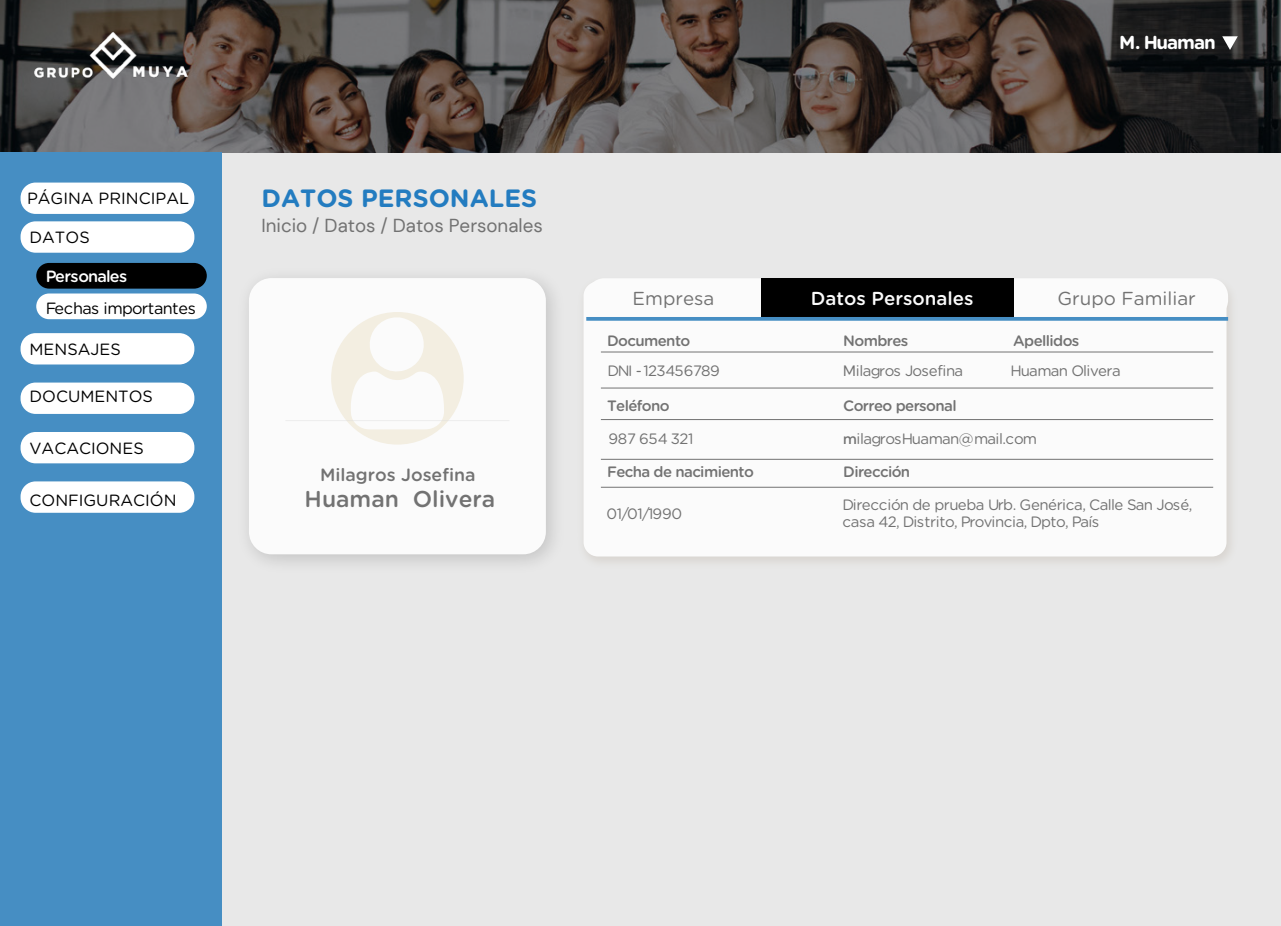
<style>
.page{position:relative;width:1281px;height:926px;background:#fff}
.page>*{position:absolute;margin:0;border:0;box-sizing:border-box;transform-origin:0 0}
.t1{font:700 25px "Gotham Rounded";color:#237cc0}
.t2{font:500 22.88px "Gotham Rounded";color:#727272}
.t3{font:18.75px "DM Sans";color:#727272}
.t4{font:18.75px "Gotham Rounded";color:#727272}
.t5{font:500 18.75px "Gotham Rounded";color:#fbfbfb}
.t6{font:700 18.75px "Gotham Rounded";letter-spacing:-.05em;color:#fff}
.t7{font:500 17.75px "Gotham Rounded";color:#727272}
.t8{font:16.25px "Gotham Rounded";color:#000}
.t9{font:16.25px "Gotham Rounded";letter-spacing:-.04em;color:#000}
.t10{font:500 16.25px "Gotham Rounded";letter-spacing:-.05em;color:#fff}
.t11{font:15px/17.9px "Gotham Rounded";letter-spacing:-.04em;color:#727272}
.t12{font:500 15px "Gotham Rounded";letter-spacing:-.04em;color:#727272}
.t13{font:15px "Gotham Rounded";letter-spacing:-.02em;color:#727272}
.s1{font-family:"DM Sans"}
.s2{font-family:"DM Sans";font-weight:500}
</style>
<div class="page">
<div style="left:0;top:0;width:1281px;height:925px;background:#e8e8e8"></div>
<svg style="left:0;top:0;width:1280px;height:153px;background:#4a433f"></svg>
<div style="left:0;top:153px;width:222px;height:772px;background:#468ec3"></div>
<div style="left:21px;top:182px;width:173px;height:32px;background:#fff;border-radius:15px"></div>
<div style="left:21px;top:221px;width:173px;height:32px;background:#fff;border-radius:15px"></div>
<div style="left:21px;top:333px;width:173px;height:31px;background:#fff;border-radius:15px"></div>
<div style="left:21px;top:382px;width:173px;height:32px;background:#fff;border-radius:15px"></div>
<div style="left:21px;top:432px;width:173px;height:31px;background:#fff;border-radius:15px"></div>
<div style="left:21px;top:481px;width:173px;height:31px;background:#fff;border-radius:15px"></div>
<div style="left:36px;top:263px;width:171px;height:25px;background:#000;border-radius:13px"></div>
<div style="left:36px;top:293px;width:171px;height:26px;background:#fff;border-radius:13px"></div>
<div style="left:249px;top:278px;width:297px;height:276px;background:#fbfbfb;border-radius:23px"></div>
<img style="left:0;top:0;width:221px;height:133px">
<img style="left:585px;top:292px;width:646px;height:270px">
<div style="left:583px;top:281px;width:643px;height:275px;background:#fbfbfb;border-radius:14px"></div>
<div style="left:331px;top:312px;width:133px;height:132px;background:#f3eee1;border-radius:50%"></div>
<svg style="left:350px;top:317px;width:94px;height:112px"></svg>
<hr style="left:285px;top:420px;width:224px;height:1px;background:#d9d9d9">
<svg style="left:1014px;top:278px;width:214px;height:39px"></svg>
<svg style="left:586px;top:278px;width:175px;height:9px"></svg>
<div style="left:761px;top:278px;width:253px;height:40px;background:#000"></div>
<svg style="left:1222px;top:36px;width:15px;height:14px"></svg>
<svg style="left:586px;top:317px;width:642px;height:4px;background:#5195c6"></svg>
<p class="t8" style="left:27px;top:187px;width:164px">PÁGINA PRINCIPAL</p>
<p class="t8" style="left:30px;top:225px;width:62px">DATOS</p>
<p class="t10" style="left:46px;top:264px;width:83px">Personales</p>
<p class="t9" style="left:46px;top:296px;width:151px">Fechas importantes</p>
<p class="t8" style="left:30px;top:338px;width:93px">MENSAJES</p>
<p class="t8" style="left:30px;top:384px;width:125px">DOCUMENTOS</p>
<p class="t8" style="left:30px;top:436px;width:116px">VACACIONES</p>
<p class="t8" style="left:30px;top:489px;width:148px">CONFIGURACIÓN</p>
<h1 class="t1" style="left:261px;top:179px;width:277px">DATOS PERSONALES</h1>
<p class="t3" style="left:261px;top:214px;width:283px">Inicio / Datos / Datos Personales</p>
<p class="t7" style="left:320px;top:461px;width:157px">Milagros Josefina</p>
<h2 class="t2" style="left:305px;top:482px;width:192px">Huaman Olivera</h2>
<p class="t6" style="left:1119px;top:29px;width:98px">M. Huaman</p>
<p class="t4" style="left:632px;top:286px;width:83px">Empresa</p>
<p class="t5" style="left:811px;top:285px;width:164px">Datos Personales</p>
<p class="t4" style="left:1057px;top:286px;width:140px">Grupo Familiar</p>
<p class="t12" style="left:607px;top:329px;width:85px">Documento</p>
<p class="t12" style="left:843px;top:329px;width:67px">Nombres</p>
<p class="t12" style="left:1013px;top:329px;width:68px">Apellidos</p>
<p class="t11" style="left:607px;top:361px;width:114px">DNI - 123456789</p>
<p class="t11" style="left:843px;top:361px;width:122px"><span class="s1">M</span>ilagros Josefina</p>
<p class="t11" style="left:1010px;top:361px;width:112px">Huaman Olivera</p>
<p class="t12" style="left:607px;top:394px;width:64px">Teléfono</p>
<p class="t12" style="left:843px;top:394px;width:115px">Correo personal</p>
<p class="t13" style="left:608px;top:429px;width:87px">987 654 321</p>
<p class="t11" style="left:843px;top:429px;width:195px"><span class="s2">m</span>ilagrosHuaman@mail.com</p>
<p class="t12" style="left:607px;top:461px;width:148px">Fecha de nacimiento</p>
<p class="t12" style="left:843px;top:461px;width:69px">Dirección</p>
<p class="t11" style="left:606px;top:504px;width:77px">01/01/1990</p>
<p class="t11" style="left:842px;top:494px;width:352px">Dirección de prueba Urb. Genérica, Calle San José, casa 42, Distrito, Provincia, Dpto, País</p>
</div>
